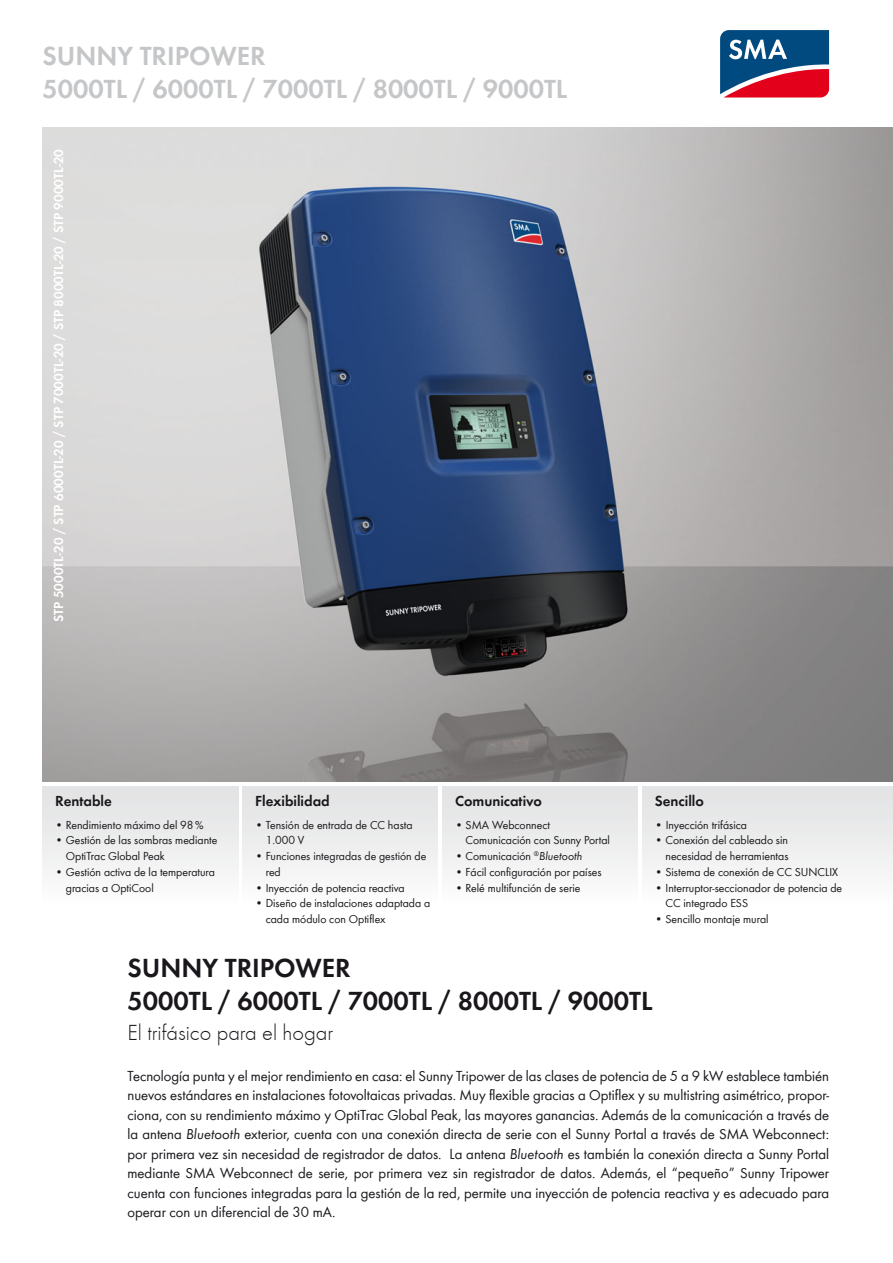
<style>
.page{position:relative;width:893px;height:1263px;background:#fff}
.page>*{position:absolute;margin:0;border:0;box-sizing:border-box;transform-origin:0 0}
.t1{font:600 27px/33px "SMA Futura Global";color:#c5c6c8}
.t2{font:600 27px/33px "SMA Futura Global";color:#1a171c}
.t3{font:300 22.5px "SMA Futura Global";color:#1a171c}
.t4{font:15px/19.5px "SMA Futura Global";color:#1a171c;text-align:justify}
.t5{font:600 15px "SMA Futura Global";color:#1a171c}
.t6{font:600 13.5px "SMA Futura Global";color:#fff}
.t7{font:12px/15.8px "SMA Futura Global";color:#1a171c}
.s1{font-style:italic}
</style>
<div class="page">
<img style="left:42px;top:128px;width:851px;height:654px">
<div style="left:42px;top:787px;width:196px;height:119px;background:linear-gradient(to bottom,#e1e1e2,#fdfdfd)"></div>
<div style="left:242px;top:787px;width:196px;height:119px;background:linear-gradient(to bottom,#e1e1e2,#fdfdfd)"></div>
<div style="left:442px;top:787px;width:196px;height:119px;background:linear-gradient(to bottom,#e1e1e2,#fdfdfd)"></div>
<div style="left:642px;top:787px;width:251px;height:119px;background:linear-gradient(to bottom,#e1e1e2,#fdfdfd)"></div>
<svg style="left:720px;top:30px;width:110px;height:68px;background:#655278"></svg>
<h1 class="t1" style="left:42px;top:39px;width:526px">SUNNY TRIPOWER<br>5000TL / 6000TL / 7000TL / 8000TL / 9000TL</h1>
<p class="t6" style="left:50px;top:622px;width:475px;rotate:-90deg">STP 5000TL-20 / STP 6000TL-20 / STP 7000TL-20 / STP 8000TL-20 / STP 9000TL-20</p>
<p class="t5" style="left:55px;top:792px;width:58px">Rentable</p>
<p class="t7" style="left:55px;top:817px;width:150px">• Rendimiento máximo del 98 %</p>
<p class="t7" style="left:66px;top:832px;width:153px;text-indent:-11px">• Gestión de las sombras mediante<br>OptiTrac Global Peak</p>
<p class="t7" style="left:66px;top:864px;width:151px;text-indent:-11px">• Gestión activa de la temperatura gracias a OptiCool</p>
<p class="t5" style="left:255px;top:792px;width:76px">Flexibilidad</p>
<p class="t7" style="left:266px;top:817px;width:148px;text-indent:-11px">• Tensión de entrada de CC hasta<br>1.000 V</p>
<p class="t7" style="left:266px;top:848px;width:162px;text-indent:-11px">• Funciones integradas de gestión de red</p>
<p class="t7" style="left:255px;top:880px;width:151px">• Inyección de potencia reactiva</p>
<p class="t7" style="left:266px;top:895px;width:166px;text-indent:-11px">• Diseño de instalaciones adaptada a cada módulo con Optiflex</p>
<p class="t5" style="left:455px;top:792px;width:88px">Comunicativo</p>
<p class="t7" style="left:466px;top:817px;width:146px;text-indent:-11px">• SMA Webconnect<br>Comunicación con Sunny Portal</p>
<p class="t7" style="left:455px;top:848px;width:129px">• Comunicación <sup>®</sup><span class="s1">Bluetooth</span></p>
<p class="t7" style="left:455px;top:864px;width:148px">• Fácil configuración por países</p>
<p class="t7" style="left:455px;top:880px;width:127px">• Relé multifunción de serie</p>
<p class="t5" style="left:655px;top:792px;width:51px">Sencillo</p>
<p class="t7" style="left:655px;top:817px;width:94px">• Inyección trifásica</p>
<p class="t7" style="left:655px;top:832px;width:135px;text-align:right">• Conexión del cableado sin necesidad de herramientas</p>
<p class="t7" style="left:655px;top:864px;width:185px">• Sistema de conexión de CC SUNCLIX</p>
<p class="t7" style="left:665px;top:880px;width:178px;text-indent:-11px">• Interruptor-seccionador de potencia de<br>CC integrado ESS</p>
<p class="t7" style="left:655px;top:911px;width:115px">• Sencillo montaje mural</p>
<h1 class="t2" style="left:128px;top:951px;width:526px">SUNNY TRIPOWER<br>5000TL / 6000TL / 7000TL / 8000TL / 9000TL</h1>
<h2 class="t3" style="left:128px;top:1019px;width:207px">El trifásico para el hogar</h2>
<p class="t4" style="left:128px;top:1066px;width:703px">Tecnología punta y el mejor rendimiento en casa: el Sunny Tripower de las clases de potencia de 5 a 9 kW establece también nuevos estándares en instalaciones fotovoltaicas privadas. Muy flexible gracias a Optiflex y su multistring asimétrico, propor&shy;ciona, con su rendimiento máximo y OptiTrac Global Peak, las mayores ganancias. Además de la comunicación a través de la antena <span class="s1">Bluetooth</span> exterior, cuenta con una conexión directa de serie con el Sunny Portal a través de SMA Webconnect: por primera vez sin necesidad de registrador de datos. La antena <span class="s1">Bluetooth</span> es también la conexión directa a Sunny Portal mediante SMA Webconnect de serie, por primera vez sin registrador de datos. Además, el “pequeño” Sunny Tripower cuenta con funciones integradas para la gestión de la red, permite una inyección de potencia reactiva y es adecuado para operar con un diferencial de 30 mA.</p>
</div>
